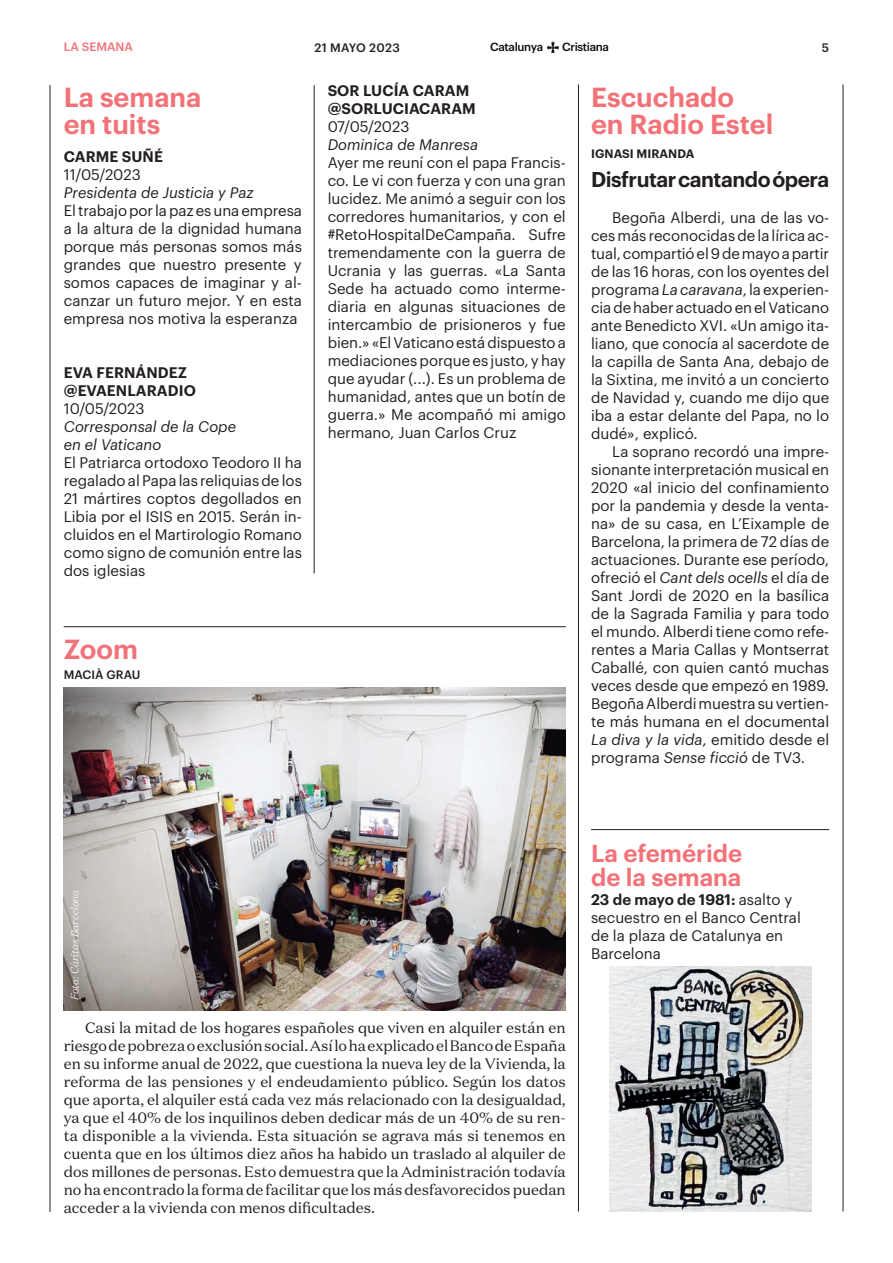
<style>
.page{position:relative;width:893px;height:1263px;background:#fff}
.page>*{position:absolute;margin:0;border:0;box-sizing:border-box;transform-origin:0 0}
.t1{font:600 27px/27px "Graphik";color:#f27278}
.t2{font:600 24px/24px "Graphik";color:#f27278}
.t3{font:600 21px "Graphik";letter-spacing:-.025em;color:#231f20}
.t4{font:15px/18px "Graphik";color:#231f20;text-align:justify}
.t5{font:15px/18px "Domaine Text";color:#231f20;text-align:justify}
.t6{font:italic 15px/18px "Graphik";color:#231f20}
.t7{font:600 15px/18px "Graphik";letter-spacing:.005em;color:#231f20}
.t8{font:600 12px "Graphik";color:#231f20}
.t9{font:500 12px "Graphik";letter-spacing:.025em;color:#231f20}
.t10{font:500 12px "Graphik";letter-spacing:.005em;color:#231f20}
.t11{font:500 12px "Graphik";color:#f27278}
.t12{font:500 11.55px "Graphik";letter-spacing:-.03em;color:#07090c}
.t13{font:italic 300 10.5px "Domaine Text";color:#fff}
.s1{font-style:italic}
.s2{font-weight:600}
</style>
<div class="page">
<svg style="left:547px;top:42px;width:12px;height:11px"></svg>
<hr style="left:843px;top:85px;width:1px;height:1126px;background:#231f20">
<hr style="left:50px;top:85px;width:1px;height:1127px;background:#231f20">
<hr style="left:578px;top:85px;width:1px;height:1126px;background:#231f20">
<hr style="left:314px;top:85px;width:1px;height:488px;background:#231f20">
<hr style="left:591px;top:829px;width:238px;height:1px;background:#231f20">
<hr style="left:64px;top:626px;width:502px;height:1px;background:#231f20">
<img style="left:609px;top:966px;width:202px;height:246px">
<img style="left:64px;top:688px;width:502px;height:322px">
<p class="t9" style="left:314px;top:38px;width:87px">21 MAYO 2023</p>
<p class="t12" style="left:490px;top:38px;width:54px">Catalunya</p>
<p class="t12" style="left:562px;top:38px;width:48px">Cristiana</p>
<p class="t10" style="left:822px;top:38px;width:9px">5</p>
<p class="t11" style="left:64px;top:38px;width:71px">LA SEMANA</p>
<h1 class="t1" style="left:64px;top:82px;width:139px">La semana en tuits</h1>
<h1 class="t1" style="left:591px;top:82px;width:184px">Escuchado<br>en Radio Estel</h1>
<p class="t7" style="left:328px;top:81px;width:150px">SOR LUCÍA CARAM @SORLUCIACARAM</p>
<p class="t4" style="left:328px;top:117px;width:83px">07/05/2023</p>
<p class="t6" style="left:328px;top:135px;width:152px">Dominica de Manresa</p>
<p class="t4" style="left:328px;top:153px;width:240px">Ayer me reuní con el papa Francis&shy;co. Le vi con fuerza y con una gran lucidez. Me animó a seguir con los corredores humanitarios, y con el #RetoHospitalDeCampaña. Sufre tremendamente con la guerra de Ucrania y las guerras. «La Santa Sede ha actuado como interme&shy;diaria en algunas situaciones de intercambio de prisioneros y fue bien.» «El Vaticano está dispuesto a mediaciones porque es justo, y hay que ayudar (...). Es un problema de humanidad, antes que un botín de guerra.» Me acompañó mi amigo hermano, Juan Carlos Cruz</p>
<p class="t7" style="left:64px;top:147px;width:101px">CARME SUÑÉ</p>
<p class="t4" style="left:64px;top:165px;width:79px">11/05/2023</p>
<p class="t6" style="left:64px;top:183px;width:192px">Presidenta de Justicia y Paz</p>
<p class="t4" style="left:64px;top:201px;width:240px">El trabajo por la paz es una empresa a la altura de la dignidad humana porque más personas somos más grandes que nuestro presente y somos capaces de imaginar y al&shy;canzar un futuro mejor. Y en esta empresa nos motiva la esperanza</p>
<p class="t7" style="left:64px;top:363px;width:134px">EVA FERNÁNDEZ @EVAENLARADIO</p>
<p class="t4" style="left:64px;top:399px;width:82px">10/05/2023</p>
<p class="t6" style="left:64px;top:417px;width:174px">Corresponsal de la Cope en el Vaticano</p>
<p class="t4" style="left:64px;top:453px;width:240px">El Patriarca ortodoxo Teodoro II ha regalado al Papa las reliquias de los 21 mártires coptos degollados en Libia por el ISIS en 2015. Serán in&shy;cluidos en el Martirologio Romano como signo de comunión entre las dos iglesias</p>
<p class="t8" style="left:591px;top:144px;width:105px">IGNASI MIRANDA</p>
<h3 class="t3" style="left:591px;top:163px;width:240px">Disfrutar cantando ópera</h3>
<p class="t4" style="left:591px;top:207px;width:240px;text-indent:21px">Begoña Alberdi, una de las vo&shy;ces más reconocidas de la lírica ac&shy;tual, compartió el 9 de mayo a partir de las 16 horas, con los oyentes del programa <span class="s1">La caravana</span>, la experien&shy;cia de haber actuado en el Vaticano ante Benedicto XVI. «Un amigo ita&shy;liano, que conocía al sacerdote de la capilla de Santa Ana, debajo de la Sixtina, me invitó a un concierto de Navidad y, cuando me dijo que iba a estar delante del Papa, no lo dudé», explicó.</p>
<p class="t4" style="left:591px;top:441px;width:240px;text-indent:21px">La soprano recordó una impre&shy;sionante interpretación musical en 2020 «al inicio del confinamiento por la pandemia y desde la venta&shy;na» de su casa, en L’Eixample de Barcelona, la primera de 72 días de actuaciones. Durante ese período, ofreció el <span class="s1">Cant dels ocells</span> el día de Sant Jordi de 2020 en la basílica de la Sagrada Familia y para todo el mundo. Alberdi tiene como refe&shy;rentes a Maria Callas y Montserrat Caballé, con quien cantó muchas veces desde que empezó en 1989.<br>Begoña Alberdi muestra su vertien&shy;te más humana en el documental <span class="s1">La diva y la vida</span>, emitido desde el programa <span class="s1">Sense ficció</span> de TV3.</p>
<h1 class="t1" style="left:64px;top:633px;width:76px">Zoom</h1>
<p class="t10" style="left:64px;top:666px;width:78px">MACIÀ GRAU</p>
<p class="t13" style="left:68px;top:1000px;width:112px;rotate:-90deg">Foto: Càritas Barcelona</p>
<p class="t5" style="left:64px;top:1018px;width:504px;text-indent:21px">Casi la mitad de los hogares españoles que viven en alquiler están en riesgo de pobreza o exclusión social. Así lo ha explicado el Banco de España en su informe anual de 2022, que cuestiona la nueva ley de la Vivienda, la reforma de las pensiones y el endeudamiento público. Según los datos que aporta, el alquiler está cada vez más relacionado con la desigualdad, ya que el 40% de los inquilinos deben dedicar más de un 40% de su ren&shy;ta disponible a la vivienda. Esta situación se agrava más si tenemos en cuenta que en los últimos diez años ha habido un traslado al alquiler de dos millones de personas. Esto demuestra que la Administración todavía no ha encontrado la forma de facilitar que los más desfavorecidos puedan acceder a la vivienda con menos dificultades.</p>
<h2 class="t2" style="left:591px;top:839px;width:153px">La efeméride de la semana</h2>
<p class="t4" style="left:591px;top:889px;width:211px;text-align:left"><span class="s2">23 de mayo de 1981:</span> asalto y secuestro en el Banco Central de la plaza de Catalunya en<br>Barcelona</p>
</div>
